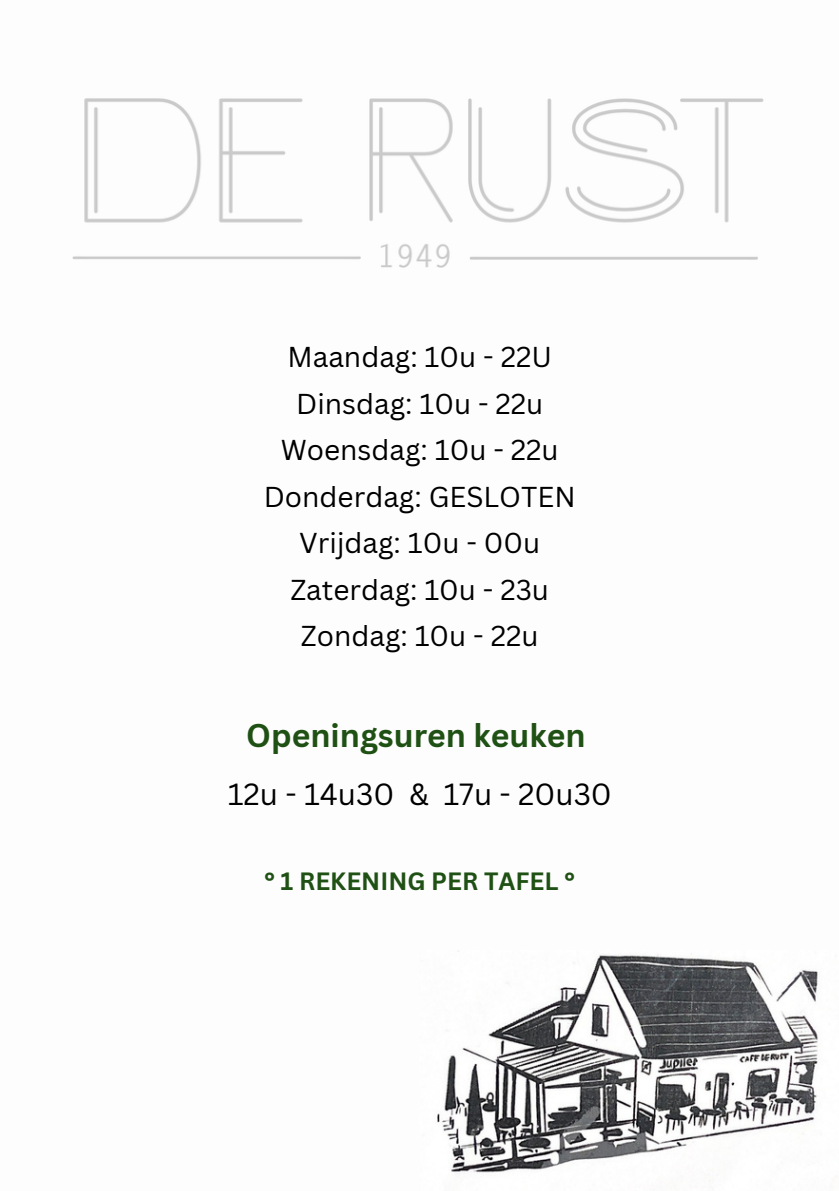
<style>
.page{position:relative;width:839px;height:1191px;background:#fff}
.page>*{position:absolute;margin:0;border:0;box-sizing:border-box;transform-origin:0 0}
.t1{font:700 32px "Canva Sans";color:#1f5014}
.t2{font:29.8px "Canva Sans";color:#000}
.t3{font:28px/46.4px "Canva Sans";color:#000;text-align:center}
.t4{font:700 24.4px "Canva Sans";color:#1f5014}
</style>
<div class="page">
<img style="left:437px;top:950px;width:381px;height:225px">
<img style="left:72px;top:98px;width:692px;height:170px">
<h2 class="t3" style="left:264px;top:333px;width:313px">Maandag: 10u - 22U<br>Dinsdag: 10u - 22u<br>Woensdag: 10u - 22u<br>Donderdag: GESLOTEN<br>Vrijdag: 10u - 00u<br>Zaterdag: 10u - 23u<br>Zondag: 10u - 22u</h2>
<h1 class="t1" style="left:246px;top:713px;width:341px">Openingsuren keuken</h1>
<h3 class="t2" style="left:228px;top:773px;width:385px">12u - 14u30 &amp; 17u - 20u30</h3>
<p class="t4" style="left:264px;top:864px;width:312px">° 1 REKENING PER TAFEL °</p>
</div>
